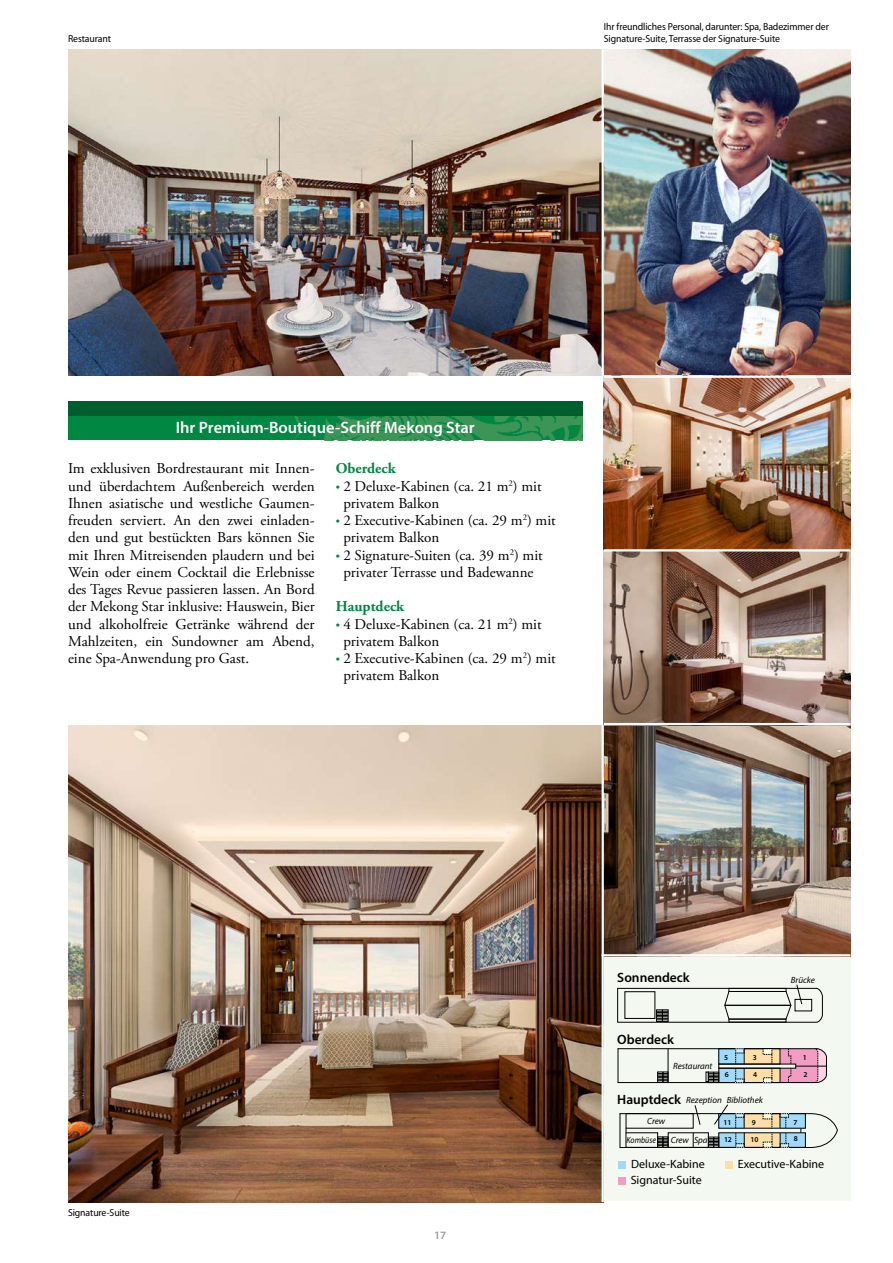
<style>
.page{position:relative;width:893px;height:1263px;background:#fff}
.page>*{position:absolute;margin:0;border:0;box-sizing:border-box;transform-origin:0 0}
.t1{font:600 16.5px "Myriad Pro";color:#fff}
.t2{font:15px/17.2px "Adobe Garamond Pro";color:#000}
.t3{font:700 15px "Adobe Garamond Pro";color:#008741}
.t4{font:600 13.5px "Myriad Pro";color:#000}
.t5{font:12px "Myriad Pro";color:#000}
.t6{font:600 11.25px "Myriad Pro";color:#9c9c9d}
.t7{font:10.2px/12.3px "Myriad Pro";letter-spacing:-.01em;color:#000;scale:.96 1}
.t8{font:italic 9px/19.5px "Myriad Pro";color:#000}
.t9{font:600 7.5px "Myriad Pro";color:#000}
.s1{font-family:"Myriad Pro";color:#008741}
</style>
<div class="page">
<img style="left:68px;top:49px;width:782px;height:327px">
<img style="left:68px;top:725px;width:534px;height:477px">
<div style="left:604px;top:956px;width:246px;height:245px;background:#f3f8f0"></div>
<div style="left:618px;top:1160px;width:8px;height:8px;background:#a1daf8"></div>
<div style="left:725px;top:1160px;width:7px;height:8px;background:#fedea8"></div>
<div style="left:618px;top:1177px;width:8px;height:7px;background:#f29cc3"></div>
<div style="left:718px;top:1048px;width:26px;height:16px;background:#a1daf8"></div>
<div style="left:719px;top:1068px;width:25px;height:15px;background:#a1daf8"></div>
<div style="left:744px;top:1049px;width:36px;height:15px;background:#fedea8"></div>
<div style="left:744px;top:1068px;width:36px;height:15px;background:#fedea8"></div>
<div style="left:719px;top:1113px;width:25px;height:15px;background:#a1daf8"></div>
<div style="left:719px;top:1133px;width:25px;height:15px;background:#a1daf8"></div>
<div style="left:744px;top:1113px;width:36px;height:15px;background:#fedea8"></div>
<div style="left:744px;top:1133px;width:36px;height:15px;background:#fedea8"></div>
<div style="left:780px;top:1113px;width:25px;height:15px;background:#a1daf8"></div>
<div style="left:780px;top:1133px;width:25px;height:15px;background:#a1daf8"></div>
<svg style="left:816px;top:988px;width:7px;height:35px"></svg>
<hr style="left:617px;top:988px;width:200px;height:1px;background:#000">
<hr style="left:617px;top:1022px;width:200px;height:1px;background:#000">
<hr style="left:617px;top:988px;width:1px;height:34px;background:#000">
<div style="left:624px;top:991px;width:31px;height:28px;border:1px solid #000"></div>
<div style="left:795px;top:999px;width:17px;height:12px;border:1px solid #000"></div>
<svg style="left:658px;top:1011px;width:8px;height:9px"></svg>
<div style="left:656px;top:1009px;width:12px;height:13px;border:1px solid #000"></div>
<hr style="left:618px;top:1048px;width:199px;height:1px;background:#000">
<hr style="left:618px;top:1082px;width:199px;height:1px;background:#000">
<hr style="left:618px;top:1048px;width:1px;height:34px;background:#000">
<hr style="left:620px;top:1113px;width:190px;height:1px;background:#000">
<svg style="left:809px;top:1113px;width:29px;height:35px"></svg>
<hr style="left:620px;top:1147px;width:190px;height:1px;background:#000">
<hr style="left:620px;top:1113px;width:1px;height:34px;background:#000">
<hr style="left:668px;top:1049px;width:1px;height:33px;background:#000">
<div style="left:718px;top:1048px;width:62px;height:16px;border:1px solid #000"></div>
<div style="left:718px;top:1064px;width:78px;height:4px;border:1px solid #000"></div>
<div style="left:718px;top:1068px;width:62px;height:15px;border:1px solid #000"></div>
<div style="left:763px;top:1049px;width:9px;height:5px;background:#fffbdb"></div>
<div style="left:763px;top:1048px;width:9px;height:7px;border:1px dashed #000"></div>
<div style="left:763px;top:1077px;width:9px;height:6px;border:1px dashed #000"></div>
<svg style="left:763px;top:1054px;width:9px;height:28px"></svg>
<svg style="left:780px;top:1048px;width:47px;height:35px;background:#cf91ad"></svg>
<svg style="left:659px;top:1073px;width:7px;height:8px"></svg>
<div style="left:657px;top:1071px;width:11px;height:12px;border:1px solid #000"></div>
<svg style="left:710px;top:1139px;width:7px;height:7px"></svg>
<div style="left:708px;top:1137px;width:11px;height:11px;border:1px solid #000"></div>
<svg style="left:659px;top:1138px;width:7px;height:8px"></svg>
<div style="left:657px;top:1136px;width:11px;height:12px;border:1px solid #000"></div>
<svg style="left:706px;top:1072px;width:13px;height:10px"></svg>
<div style="left:718px;top:1113px;width:88px;height:15px;border:1px solid #000"></div>
<div style="left:718px;top:1132px;width:88px;height:16px;border:1px solid #000"></div>
<div style="left:626px;top:1113px;width:68px;height:15px;border:1px solid #000"></div>
<div style="left:626px;top:1132px;width:32px;height:16px;border:1px solid #000"></div>
<div style="left:668px;top:1132px;width:41px;height:16px;border:1px solid #000"></div>
<svg style="left:693px;top:1133px;width:1px;height:14px"></svg>
<div style="left:735px;top:1113px;width:9px;height:5px;border:1px dashed #000"></div>
<div style="left:763px;top:1114px;width:9px;height:5px;background:#fffbdb"></div>
<div style="left:780px;top:1113px;width:9px;height:5px;border:1px dashed #000"></div>
<div style="left:735px;top:1143px;width:10px;height:5px;border:1px dashed #000"></div>
<div style="left:763px;top:1142px;width:9px;height:5px;background:#fffbdb"></div>
<div style="left:780px;top:1143px;width:9px;height:5px;border:1px dashed #000"></div>
<svg style="left:724px;top:984px;width:78px;height:36px"></svg>
<svg style="left:695px;top:1105px;width:5px;height:20px"></svg>
<svg style="left:735px;top:1114px;width:10px;height:33px"></svg>
<svg style="left:735px;top:1048px;width:10px;height:35px"></svg>
<svg style="left:780px;top:1114px;width:9px;height:33px"></svg>
<svg style="left:771px;top:1119px;width:2px;height:23px"></svg>
<svg style="left:714px;top:1104px;width:14px;height:21px"></svg>
<img style="left:604px;top:378px;width:246px;height:576px">
<hr style="left:604px;top:549px;width:246px;height:2px;background:#fff">
<hr style="left:604px;top:723px;width:246px;height:2px;background:#fff">
<hr style="left:602px;top:49px;width:2px;height:327px;background:#fff">
<div style="left:68px;top:416px;width:515px;height:24px;background:#008741"></div>
<img style="left:293px;top:416px;width:290px;height:24px">
<div style="left:68px;top:401px;width:515px;height:15px;background:#005e2e"></div>
<p class="t7" style="left:68px;top:33px;width:46px">Restaurant</p>
<p class="t7" style="left:604px;top:20px;width:236px">Ihr freundliches Personal, darunter: Spa, Badezimmer der<br>Signature-Suite, Terrasse der Signature-Suite</p>
<p class="t1" style="left:176px;top:418px;width:301px">Ihr Premium-Boutique-Schiff Mekong Star</p>
<p class="t2" style="left:68px;top:460px;width:248px;text-align:justify">Im exklusiven Bordrestaurant mit Innen&shy;und überdachtem Außenbereich werden Ihnen asiatische und westliche Gaumen&shy;freuden serviert. An den zwei einladen&shy;den und gut bestückten Bars können Sie mit Ihren Mitreisenden plaudern und bei Wein oder einem Cocktail die Erlebnisse des Tages Revue passieren lassen. An Bord der Mekong Star inklusive: Hauswein, Bier und alkoholfreie Getränke während der Mahlzeiten, ein Sundowner am Abend, eine Spa-Anwendung pro Gast.</p>
<p class="t3" style="left:336px;top:460px;width:61px">Oberdeck</p>
<p class="t2" style="left:343px;top:478px;width:200px;text-indent:-7px"><span class="s1">•</span> 2 Deluxe-Kabinen (ca. 21 m<sup>2</sup>) mit privatem Balkon</p>
<p class="t2" style="left:343px;top:512px;width:214px;text-indent:-7px"><span class="s1">•</span> 2 Executive-Kabinen (ca. 29 m<sup>2</sup>) mit privatem Balkon</p>
<p class="t2" style="left:336px;top:547px;width:208px;text-align:center"><span class="s1">•</span> 2 Signature-Suiten (ca. 39 m<sup>2</sup>) mit privater Terrasse und Badewanne</p>
<p class="t3" style="left:336px;top:598px;width:70px">Hauptdeck</p>
<p class="t2" style="left:343px;top:616px;width:200px;text-indent:-7px"><span class="s1">•</span> 4 Deluxe-Kabinen (ca. 21 m<sup>2</sup>) mit privatem Balkon</p>
<p class="t2" style="left:343px;top:650px;width:214px;text-indent:-7px"><span class="s1">•</span> 2 Executive-Kabinen (ca. 29 m<sup>2</sup>) mit privatem Balkon</p>
<p class="t7" style="left:68px;top:1207px;width:66px">Signature-Suite</p>
<p class="t6" style="left:434px;top:1229px;width:14px">17</p>
<p class="t4" style="left:617px;top:969px;width:74px">Sonnendeck</p>
<p class="t4" style="left:617px;top:1031px;width:58px">Oberdeck</p>
<p class="t8" style="left:673px;top:1056px;width:41px">Restaurant</p>
<p class="t9" style="left:724px;top:1053px;width:6px">5</p>
<p class="t9" style="left:725px;top:1069px;width:6px">6</p>
<p class="t9" style="left:753px;top:1053px;width:6px">3</p>
<p class="t9" style="left:753px;top:1069px;width:6px">4</p>
<p class="t4" style="left:617px;top:1090px;width:65px">Hauptdeck</p>
<p class="t8" style="left:627px;top:1111px;width:40px;text-indent:20px">Crew<br>Kombüse</p>
<p class="t8" style="left:727px;top:1090px;width:38px">Bibliothek</p>
<p class="t8" style="left:686px;top:1090px;width:37px">Rezeption</p>
<p class="t9" style="left:752px;top:1117px;width:6px">9</p>
<p class="t9" style="left:750px;top:1134px;width:9px">10</p>
<p class="t9" style="left:724px;top:1117px;width:9px">11</p>
<p class="t9" style="left:724px;top:1134px;width:9px">12</p>
<p class="t8" style="left:671px;top:1130px;width:38px">Crew Spa</p>
<p class="t8" style="left:791px;top:969px;width:26px">Brücke</p>
<p class="t9" style="left:803px;top:1053px;width:6px">1</p>
<p class="t9" style="left:803px;top:1069px;width:6px">2</p>
<p class="t9" style="left:793px;top:1117px;width:6px">7</p>
<p class="t9" style="left:794px;top:1134px;width:6px">8</p>
<p class="t5" style="left:631px;top:1157px;width:75px">Deluxe-Kabine</p>
<p class="t5" style="left:738px;top:1157px;width:88px">Executive-Kabine</p>
<p class="t5" style="left:631px;top:1173px;width:73px">Signatur-Suite</p>
</div>
